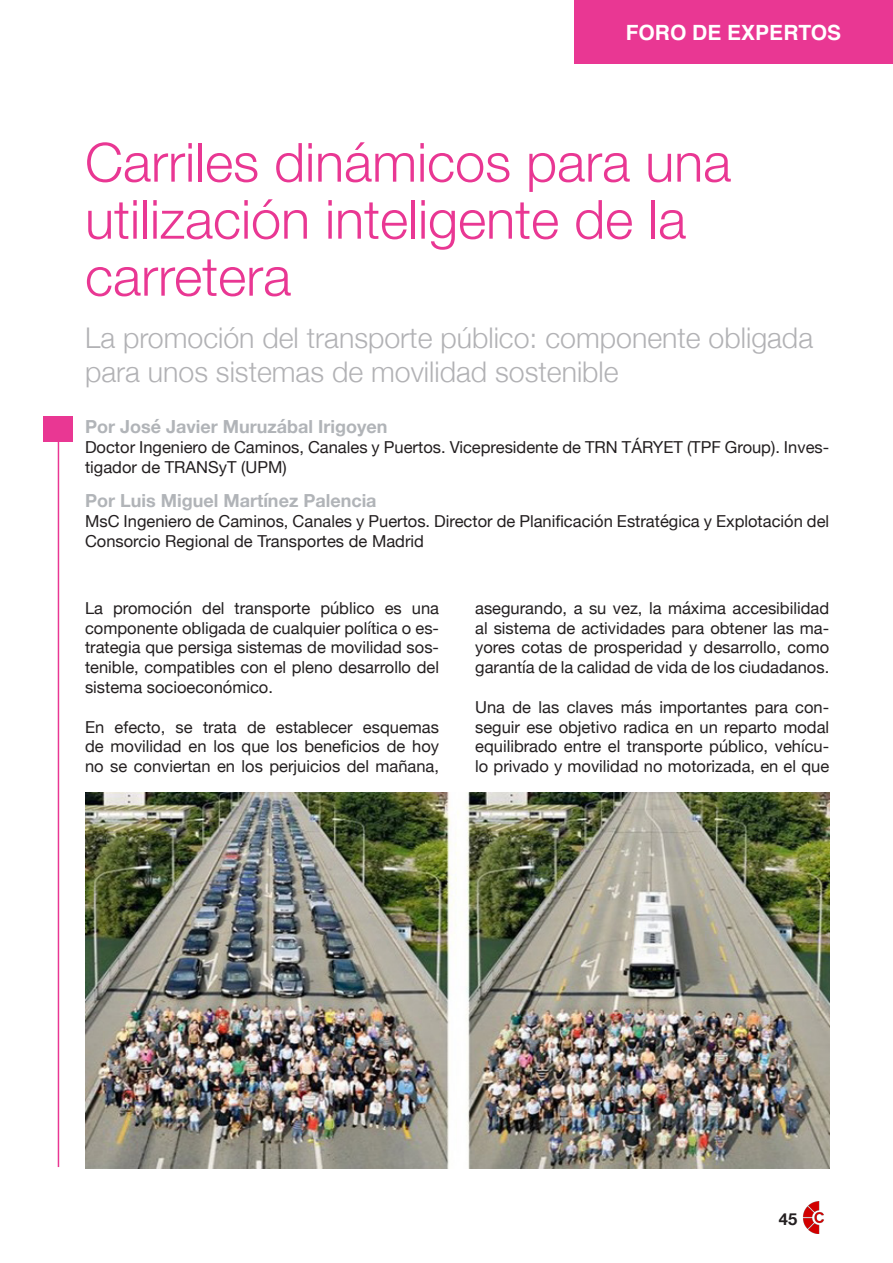
<style>
.page{position:relative;width:893px;height:1263px;background:#fff}
.page>*{position:absolute;margin:0;border:0;box-sizing:border-box;transform-origin:0 0}
.t1{font:300 54px/57px "Helvetica Neue";color:#e93793}
.t2{font:300 28.5px/34.2px "Helvetica Neue";color:#b2b2b5}
.t3{font:700 21px "Helvetica";color:#fff}
.t4{font:700 18px "Helvetica Neue";color:#b1b4b8}
.t5{font:16.5px/19.8px "Helvetica Neue";color:#231f20;text-align:justify}
.t6{font:700 16.5px "Helvetica Neue";color:#231f20}
</style>
<div class="page">
<img style="left:803px;top:1201px;width:21px;height:32px">
<div style="left:44px;top:416px;width:29px;height:25px;background:#e93793"></div>
<hr style="left:58px;top:429px;width:1px;height:738px;background:#e93793">
<img style="left:85px;top:792px;width:744px;height:376px">
<div style="left:574px;top:0;width:319px;height:64px;background:#e93793"></div>
<p class="t3" style="left:626px;top:24px;width:217px">FORO DE EXPERTOS</p>
<h1 class="t1" style="left:85px;top:133px;width:648px">Carriles dinámicos para una utilización inteligente de la carretera</h1>
<h2 class="t2" style="left:85px;top:320px;width:730px">La promoción del transporte público: componente obligada para unos sistemas de movilidad sostenible</h2>
<p class="t4" style="left:85px;top:416px;width:304px">Por José Javier Muruzábal Irigoyen</p>
<p class="t5" style="left:85px;top:437px;width:746px">Doctor Ingeniero de Caminos, Canales y Puertos. Vicepresidente de TRN TÁRYET (TPF Group). Inves&shy;tigador de TRANSyT (UPM)</p>
<p class="t4" style="left:85px;top:490px;width:293px">Por Luis Miguel Martínez Palencia</p>
<p class="t5" style="left:85px;top:511px;width:746px">MsC Ingeniero de Caminos, Canales y Puertos. Director de Planificación Estratégica y Explotación del<br>Consorcio Regional de Transportes de Madrid</p>
<p class="t5" style="left:85px;top:598px;width:356px">La promoción del transporte público es una componente obligada de cualquier política o es&shy;trategia que persiga sistemas de movilidad sos&shy;tenible, compatibles con el pleno desarrollo del sistema socioeconómico.</p>
<p class="t5" style="left:85px;top:717px;width:356px">En efecto, se trata de establecer esquemas de movilidad en los que los beneficios de hoy no se conviertan en los perjuicios del mañana,</p>
<p class="t5" style="left:475px;top:598px;width:356px">asegurando, a su vez, la máxima accesibilidad al sistema de actividades para obtener las ma&shy;yores cotas de prosperidad y desarrollo, como garantía de la calidad de vida de los ciudadanos.</p>
<p class="t5" style="left:475px;top:697px;width:355px">Una de las claves más importantes para con&shy;seguir ese objetivo radica en un reparto modal equilibrado entre el transporte público, vehícu&shy;lo privado y movilidad no motorizada, en el que</p>
<p class="t6" style="left:779px;top:1209px;width:20px">45</p>
</div>
